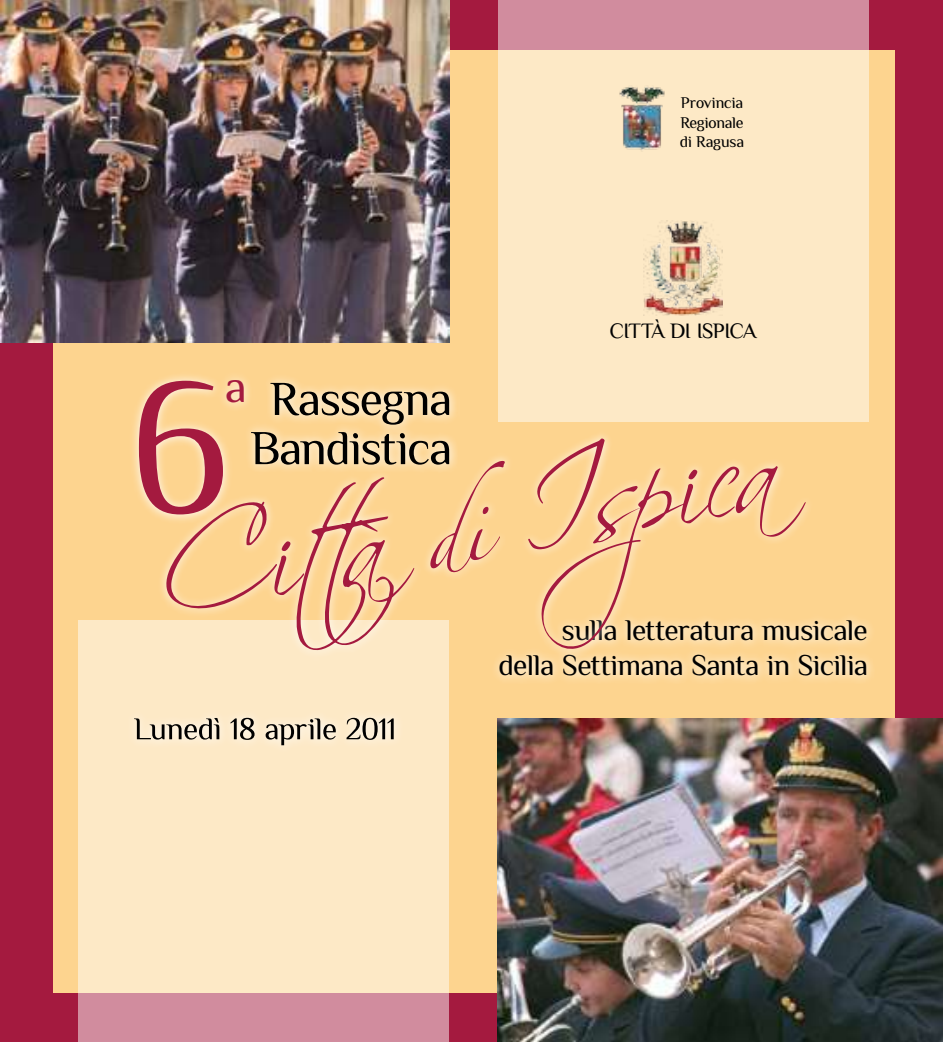
<style>
.page{position:relative;width:943px;height:1042px;background:#a41a3f}
.page>*{position:absolute;margin:0;border:0;box-sizing:border-box;transform-origin:0 0}
.t1{font:190.92px "Philosopher";color:#a41a3f}
.t2{font:45.85px "Philosopher";color:#a41a3f}
.t3{font:29.93px/35.4px "Philosopher";letter-spacing:-.025em;color:#000;text-align:right}
.t4{font:21.88px "Philosopher";letter-spacing:-.03em;color:#000}
.t5{font:16.28px/19.6px "Philosopher";letter-spacing:-.015em;color:#000;text-align:justify}
</style>
<div class="page">
<div style="left:53px;top:50px;width:841px;height:942px;background:#fdd48f"></div>
<img style="left:0;top:0;width:449px;height:342px">
<div style="left:553px;top:610px;width:323px;height:41px;background:#fff;opacity:.95"></div>
<div style="left:489px;top:644px;width:389px;height:43px;background:#fff;opacity:.95"></div>
<img style="left:498px;top:718px;width:445px;height:324px">
<svg style="left:498px;top:0;width:370px;height:422px;fill:#fde9c6"></svg>
<div style="left:127px;top:369px;width:128px;height:156px;background:#fff;opacity:.95"></div>
<img style="left:618px;top:85px;width:47px;height:68px">
<img style="left:643px;top:221px;width:79px;height:94px">
<div style="left:262px;top:373px;width:197px;height:63px;background:#fff;opacity:.95"></div>
<svg style="left:270px;top:383px;width:179px;height:39px"></svg>
<div style="left:243px;top:422px;width:217px;height:53px;background:#fff;opacity:.95"></div>
<svg style="left:79px;top:620px;width:370px;height:422px;fill:#fde9c6"></svg>
<div style="left:125px;top:707px;width:280px;height:48px;background:#fde9c6"></div>
<svg style="left:134px;top:718px;width:259px;height:27px"></svg>
<div style="left:155px;top:429px;width:660px;height:232px;background:#fff;opacity:.95"></div>
<svg style="left:165px;top:438px;width:640px;height:213px"></svg>
<h1 class="t1" style="left:131px;top:344px;width:101px">6</h1>
<h2 class="t2" style="left:225px;top:362px;width:24px">a</h2>
<p class="t5" style="left:679px;top:93px;width:66px">Provincia Regionale di Ragusa</p>
<p class="t4" style="left:610px;top:319px;width:148px">CITTÀ DI ISPICA</p>
<p class="t3" style="left:498px;top:612px;width:371px">sulla letteratura musicale<br>della Settimana Santa in Sicilia</p>
</div>
